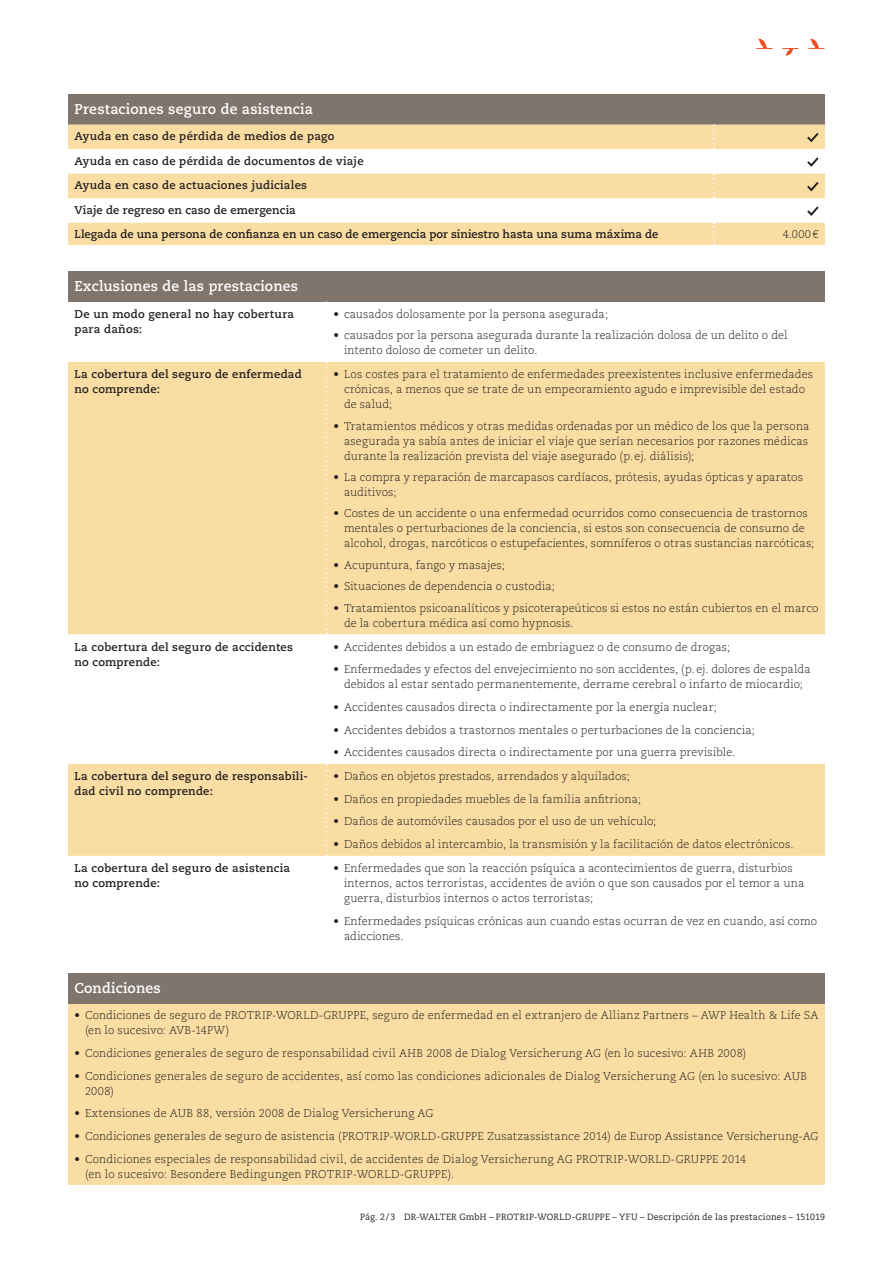
<style>
.page{position:relative;width:893px;height:1263px;background:#fff}
.page>*{position:absolute;margin:0;border:0;box-sizing:border-box;transform-origin:0 0}
.t1{font:700 14.25px "Caecilia LT Std";letter-spacing:.015em;color:#fff}
.t2{font:300 11.25px/15px "Caecilia LT Std";letter-spacing:.01em;color:#231f20}
.t3{font:700 11.25px/15px "Caecilia LT Std";letter-spacing:.02em;color:#231f20}
.t4{font:9px "Caecilia LT Std";letter-spacing:.025em;color:#231f20;scale:.96 1}
.s1{font-weight:700}
</style>
<div class="page">
<svg style="left:807px;top:38px;width:18px;height:11px"></svg>
<svg style="left:755px;top:39px;width:18px;height:10px"></svg>
<svg style="left:781px;top:48px;width:18px;height:8px"></svg>
<div style="left:68px;top:94px;width:757px;height:30px;background:#80756d"></div>
<svg style="left:68px;top:124px;width:757px;height:121px;fill:#fadda2"></svg>
<svg style="left:713px;top:124px;width:2px;height:121px"></svg>
<svg style="left:807px;top:133px;width:12px;height:9px"></svg>
<svg style="left:807px;top:157px;width:12px;height:10px"></svg>
<svg style="left:807px;top:182px;width:12px;height:9px"></svg>
<svg style="left:807px;top:206px;width:12px;height:10px"></svg>
<div style="left:68px;top:271px;width:757px;height:31px;background:#80756d"></div>
<svg style="left:68px;top:362px;width:757px;height:494px;fill:#fadda2"></svg>
<svg style="left:326px;top:362px;width:1px;height:494px"></svg>
<div style="left:68px;top:973px;width:757px;height:31px;background:#80756d"></div>
<div style="left:68px;top:1004px;width:757px;height:180px;background:#fadda2"></div>
<p class="t1" style="left:74px;top:100px;width:240px">Prestaciones seguro de asistencia</p>
<p class="t3" style="left:74px;top:124px;width:586px;line-height:24.6px">Ayuda en caso de pérdida de medios de pago<br>Ayuda en caso de pérdida de documentos de viaje<br>Ayuda en caso de actuaciones judiciales<br>Viaje de regreso en caso de emergencia<br>Llegada de una persona de confianza en un caso de emergencia por siniestro hasta una suma máxima de</p>
<p class="t2" style="left:783px;top:227px;width:37px">4.000€</p>
<p class="t1" style="left:74px;top:278px;width:225px">Exclusiones de las prestaciones</p>
<p class="t3" style="left:74px;top:307px;width:221px">De un modo general no hay cobertura para daños:</p>
<p class="t2" style="left:333px;top:307px;width:276px"><span class="s1">•</span> causados dolosamente por la persona asegurada;</p>
<p class="t2" style="left:344px;top:328px;width:445px;text-indent:-11px"><span class="s1">•</span> causados por la persona asegurada durante la realización dolosa de un delito o del intento doloso de cometer un delito.</p>
<p class="t3" style="left:74px;top:367px;width:229px">La cobertura del seguro de enfermedad no comprende:</p>
<p class="t2" style="left:344px;top:367px;width:471px;text-indent:-11px">• Los costes para el tratamiento de enfermedades preexistentes inclusive enfermedades crónicas, a menos que se trate de un empeoramiento agudo e imprevisible del estado de salud;</p>
<p class="t2" style="left:344px;top:419px;width:467px;text-align:justify;text-indent:-11px"><span class="s1">•</span> Tratamientos médicos y otras medidas ordenadas por un médico de los que la persona asegurada ya sabía antes de iniciar el viaje que serían necesarios por razones médicas durante la realización prevista del viaje asegurado (p.ej. diálisis);</p>
<p class="t2" style="left:344px;top:470px;width:460px;text-indent:-11px"><span class="s1">•</span> La compra y reparación de marcapasos cardíacos, prótesis, ayudas ópticas y aparatos auditivos;</p>
<p class="t2" style="left:344px;top:506px;width:472px;text-indent:-11px"><span class="s1">•</span> Costes de un accidente o una enfermedad ocurridos como consecuencia de trastornos mentales o perturbaciones de la conciencia, si estos son consecuencia de consumo de alcohol, drogas, narcóticos o estupefacientes, somníferos o otras sustancias narcóticas;</p>
<p class="t2" style="left:333px;top:558px;width:173px"><span class="s1">•</span> Acupuntura, fango y masajes;</p>
<p class="t2" style="left:333px;top:579px;width:223px"><span class="s1">•</span> Situaciones de dependencia o custodia;</p>
<p class="t2" style="left:344px;top:600px;width:476px;text-indent:-11px"><span class="s1">•</span> Tratamientos psicoanalíticos y psicoterapeúticos si estos no están cubiertos en el marco de la cobertura médica así como hypnosis.</p>
<p class="t3" style="left:74px;top:639px;width:220px">La cobertura del seguro de accidentes no comprende:</p>
<p class="t2" style="left:333px;top:639px;width:398px">• Accidentes debidos a un estado de embriaguez o de consumo de drogas;</p>
<p class="t2" style="left:333px;top:662px;width:479px;text-align:center">• Enfermedades y efectos del envejecimiento no son accidentes, (p.ej. dolores de espalda debidos al estar sentado permanentemente, derrame cerebral o infarto de miocardio;</p>
<p class="t2" style="left:333px;top:700px;width:385px">• Accidentes causados directa o indirectamente por la energía nuclear;</p>
<p class="t2" style="left:333px;top:722px;width:423px">• Accidentes debidos a trastornos mentales o perturbaciones de la conciencia;</p>
<p class="t2" style="left:333px;top:745px;width:403px">• Accidentes causados directa o indirectamente por una guerra previsible.</p>
<p class="t3" style="left:74px;top:769px;width:235px">La cobertura del seguro de responsabili&shy;dad civil no comprende:</p>
<p class="t2" style="left:333px;top:769px;width:298px">• Daños en objetos prestados, arrendados y alquilados;</p>
<p class="t2" style="left:333px;top:792px;width:309px">• Daños en propiedades muebles de la familia anfitriona;</p>
<p class="t2" style="left:333px;top:814px;width:324px">• Daños de automóviles causados por el uso de un vehículo;</p>
<p class="t2" style="left:333px;top:837px;width:462px">• Daños debidos al intercambio, la transmisión y la facilitación de datos electrónicos.</p>
<p class="t3" style="left:74px;top:861px;width:217px">La cobertura del seguro de asistencia no comprende:</p>
<p class="t2" style="left:344px;top:861px;width:462px;text-indent:-11px">• Enfermedades que son la reacción psíquica a acontecimientos de guerra, disturbios internos, actos terroristas, accidentes de avión o que son causados por el temor a una guerra, disturbios internos o actos terroristas;</p>
<p class="t2" style="left:344px;top:913px;width:474px;text-indent:-11px">• Enfermedades psíquicas crónicas aun cuando estas ocurran de vez en cuando, así como adicciones.</p>
<p class="t1" style="left:74px;top:980px;width:88px">Condiciones</p>
<p class="t2" style="left:85px;top:1008px;width:735px;text-indent:-11px">• Condiciones de seguro de PROTRIP-WORLD-GRUPPE, seguro de enfermedad en el extranjero de Allianz Partners – AWP Health &amp; Life SA (en lo sucesivo: AVB-14PW)</p>
<p class="t2" style="left:74px;top:1046px;width:673px">• Condiciones generales de seguro de responsabilidad civil AHB 2008 de Dialog Versicherung AG (en lo sucesivo: AHB 2008)</p>
<p class="t2" style="left:85px;top:1069px;width:724px;text-indent:-11px">• Condiciones generales de seguro de accidentes, así como las condiciones adicionales de Dialog Versicherung AG (en lo sucesivo: AUB<br>2008)</p>
<p class="t2" style="left:74px;top:1106px;width:361px">• Extensiones de AUB 88, versión 2008 de Dialog Versicherung AG</p>
<p class="t2" style="left:74px;top:1129px;width:746px">• Condiciones generales de seguro de asistencia (PROTRIP-WORLD-GRUPPE Zusatzassistance 2014) de Europ Assistance Versicherung-AG</p>
<p class="t2" style="left:85px;top:1151px;width:663px;text-indent:-11px">• Condiciones especiales de responsabilidad civil, de accidentes de Dialog Versicherung AG PROTRIP-WORLD-GRUPPE 2014 (en lo sucesivo: Besondere Bedingungen PROTRIP-WORLD-GRUPPE).</p>
<p class="t4" style="left:360px;top:1212px;width:486px">Pág. 2/3 DR-WALTER GmbH – PROTRIP-WORLD-GRUPPE – YFU – Descripción de las prestaciones – 151019</p>
</div>
